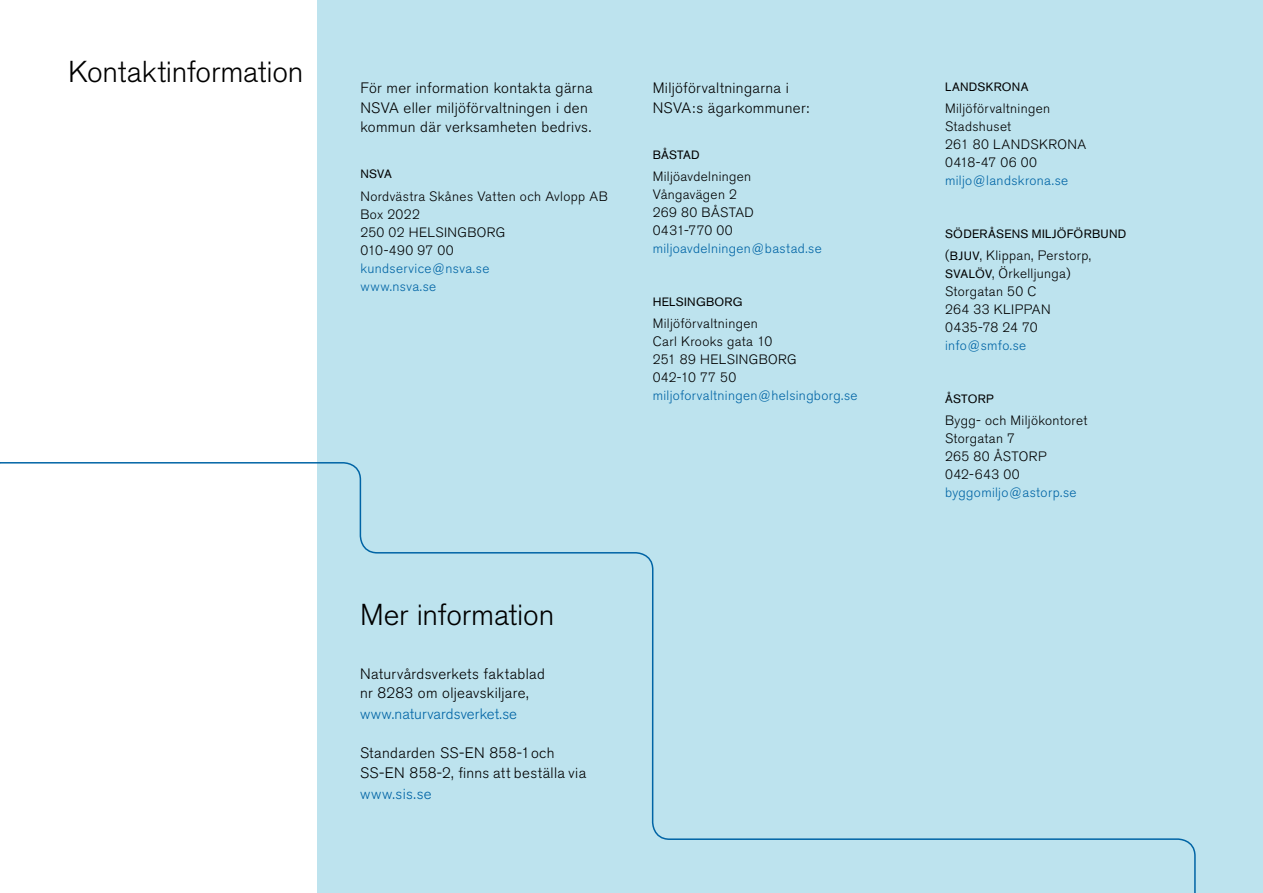
<style>
.page{position:relative;width:1263px;height:893px;background:#fff}
.page>*{position:absolute;margin:0;border:0;box-sizing:border-box;transform-origin:0 0}
.t1{font:300 30px "Akzidenz Grotesk BE";color:#000}
.t2{font:300 15px/19.5px "Akzidenz Grotesk BE";letter-spacing:.025em;color:#000}
.t3{font:300 15px "Akzidenz Grotesk BE";letter-spacing:.005em;color:#0064a5}
.t4{font:300 13.5px/18px "Akzidenz Grotesk BE";letter-spacing:.025em;color:#000}
.t5{font:300 13.5px/18px "Akzidenz Grotesk BE";letter-spacing:.02em;color:#0064a5}
.t6{font:300 13.5px "Akzidenz Grotesk BE";color:#000}
.t7{font:12px "Akzidenz Grotesk BE";letter-spacing:.025em;color:#000}
.s1{font-weight:400;font-size:12px}
</style>
<div class="page">
<div style="left:318px;top:0;width:945px;height:893px;background:#bde3ee"></div>
<svg style="left:0;top:461px;width:1196px;height:432px"></svg>
<h1 class="t1" style="left:68px;top:55px;width:237px">Kontaktinformation</h1>
<p class="t2" style="left:360px;top:79px;width:234px">För mer information kontakta gärna<br>NSVA eller miljöförvaltningen i den kommun där verksamheten bedrivs.</p>
<p class="t7" style="left:360px;top:167px;width:18px">NSVA</p>
<p class="t4" style="left:360px;top:187px;width:249px">N ordvästra Skånes Vatten och Avlopp AB<br>Box 2022<br>250 02 HELSING BORG<br>010-490 97 00</p>
<p class="t5" style="left:360px;top:259px;width:130px">kundservice@nsva.se www.nsva.se</p>
<p class="t2" style="left:653px;top:79px;width:158px">M iljöförvaltningarna i<br>NSVA:s ägarkommuner:</p>
<p class="t7" style="left:653px;top:148px;width:49px">BÅSTAD</p>
<p class="t4" style="left:653px;top:168px;width:101px">M iljöavdelningen<br>Vångavägen 2<br>269 80 BÅSTAD<br>0431-770 00</p>
<p class="t5" style="left:653px;top:240px;width:170px">miljoavdelningen@bastad.se</p>
<p class="t7" style="left:653px;top:295px;width:91px">HELSINGBORG</p>
<p class="t4" style="left:653px;top:315px;width:126px">M iljöförvaltningen<br>Carl Krooks gata 10<br>251 89 HELSING BORG<br>042-10 77 50</p>
<p class="t5" style="left:653px;top:387px;width:206px">miljoforvaltningen@helsingborg.se</p>
<h1 class="t1" style="left:360px;top:598px;width:196px">Mer information</h1>
<p class="t2" style="left:360px;top:664px;width:186px">N aturvårdsverkets faktablad nr 8283 om oljeavskiljare,</p>
<p class="t3" style="left:360px;top:705px;width:159px">www.naturvardsverket.se</p>
<p class="t2" style="left:360px;top:743px;width:228px">Standarden SS-EN 858-1 och<br>SS-EN 858-2, finns att beställa via</p>
<p class="t3" style="left:360px;top:785px;width:73px">www.sis.se</p>
<p class="t7" style="left:945px;top:80px;width:85px">LANDSKRONA</p>
<p class="t4" style="left:945px;top:100px;width:107px">M iljöförvaltningen<br>Stadshuset<br>261 80 LANDSKRON</p>
<p class="t4" style="left:1077px;top:136px;width:10px">A</p>
<p class="t6" style="left:945px;top:155px;width:94px">0418-47 06 00</p>
<p class="t5" style="left:945px;top:172px;width:125px">miljo@landskrona.se</p>
<p class="t7" style="left:945px;top:227px;width:183px">SÖDERÅSENS MILJÖFÖRBUN D</p>
<p class="t4" style="left:945px;top:247px;width:147px">(<span class="s1">BJUV</span>, Klippan, Perstorp,<br><span class="s1">SVALÖV</span>, Örkelljunga)<br>Storgatan 50 C<br>264 33 KLIPP</p>
<p class="t4" style="left:945px;top:301px;width:105px;text-indent:87px">AN<br>0435-78 24 70</p>
<p class="t5" style="left:945px;top:337px;width:83px">info@smfo.se</p>
<p class="t7" style="left:945px;top:391px;width:50px">ÅSTORP</p>
<p class="t4" style="left:945px;top:412px;width:144px">Bygg- och M iljökontoret<br>Storgatan 7<br>265 80 ÅSTORP<br>042-643 00</p>
<p class="t5" style="left:945px;top:484px;width:133px">byggomiljo@astorp.se</p>
</div>
